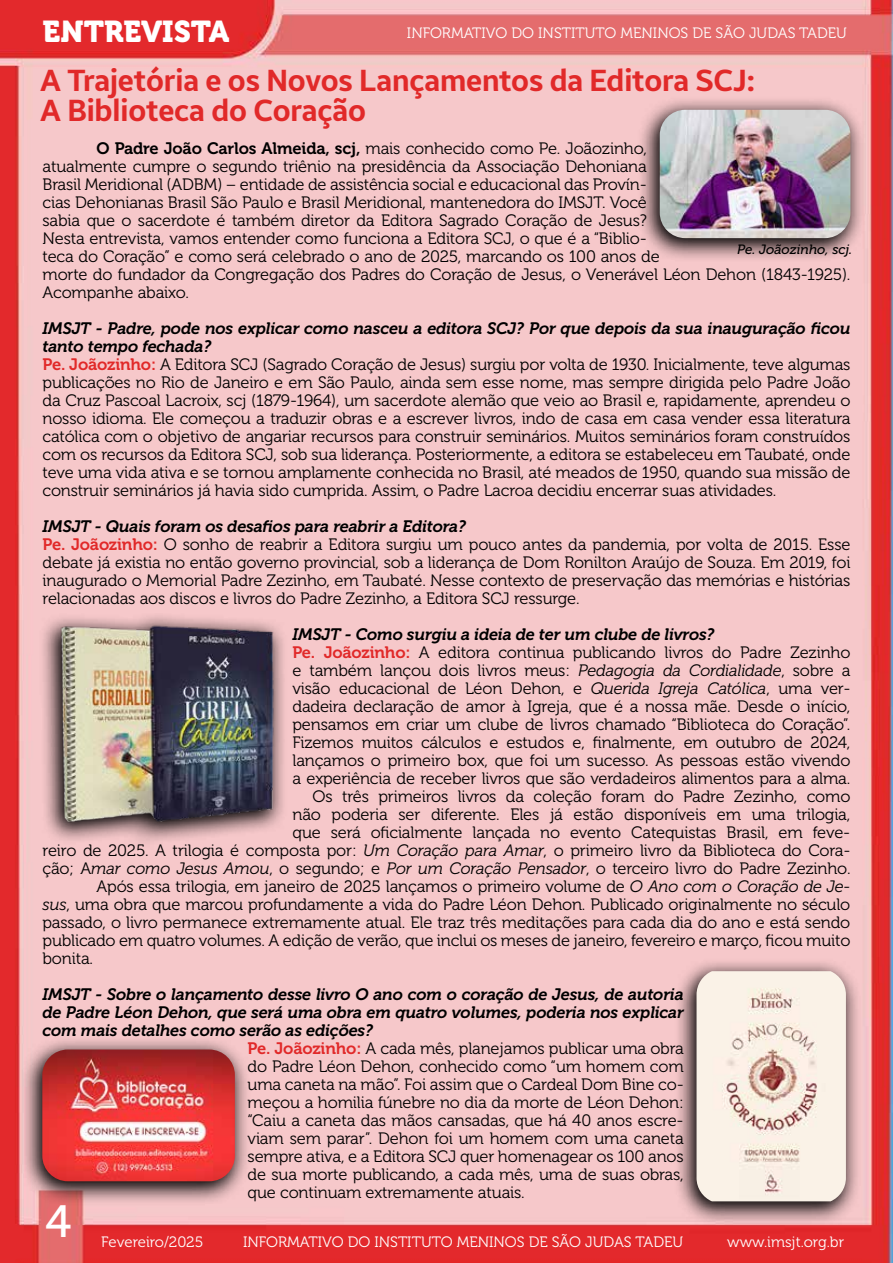
<style>
.page{position:relative;width:893px;height:1263px;background:#fff}
.page>*{position:absolute;margin:0;border:0;box-sizing:border-box;transform-origin:0 0}
.t1{font:45px "Museo 500";color:#fff}
.t2{font:700 30px/30px "Samsung Sans";letter-spacing:-.005em;color:#e12929}
.t3{font:30px "Museo 900";color:#fff}
.t4{font:16.5px/18px "Museo 300";letter-spacing:-.01em;color:#000;text-align:justify}
.t5{font:italic 16.5px/18px "Museo 700";letter-spacing:-.01em;color:#000}
.t6{font:15px "Museo 300";color:#fff}
.t7{font:italic 13.5px "Museo 500";color:#000}
.s1{font-family:"Museo 700"}
.s2{font-family:"Museo 700";color:#e12929}
.s3{font-style:italic}
</style>
<div class="page">
<img style="left:0;top:0;width:893px;height:1263px">
<svg style="left:638px;top:96px;width:228px;height:166px"></svg>
<img style="left:660px;top:110px;width:190px;height:128px">
<svg style="left:39px;top:612px;width:249px;height:238px;fill:#f3c5c7"></svg>
<img style="left:51px;top:619px;width:229px;height:213px">
<svg style="left:20px;top:1036px;width:230px;height:170px"></svg>
<img style="left:42px;top:1049px;width:193px;height:132px">
<svg style="left:674px;top:958px;width:187px;height:268px"></svg>
<img style="left:696px;top:971px;width:150px;height:230px">
<h2 class="t3" style="left:43px;top:15px;width:188px">ENTREVISTA</h2>
<p class="t6" style="left:407px;top:25px;width:441px">INFORMATIVO DO INSTITUTO MENINOS DE SÃO JUDAS TADEU</p>
<h2 class="t2" style="left:40px;top:65px;width:716px">A Trajetória e os Novos Lançamentos da Editora SCJ:<br>A Biblioteca do Coração</h2>
<p class="t4" style="left:43px;top:139px;width:809px;text-align:left;text-indent:54px"><span class="s1">O Padre João Carlos Almeida, scj,</span> mais conhecido como Pe. Joãozinho,<br>atualmente cumpre o segundo triênio na presidência da Associação Dehoniana<br>Brasil Meridional (ADBM) – entidade de assistência social e educacional das Provín-<br>cias Dehonianas Brasil São Paulo e Brasil Meridional, mantenedora do IMSJT. Você<br>sabia que o sacerdote é também diretor da Editora Sagrado Coração de Jesus?<br>Nesta entrevista, vamos entender como funciona a Editora SCJ, o que é a “Biblio-<br>teca do Coração” e como será celebrado o ano de 2025, marcando os 100 anos de<br>morte do fundador da Congregação dos Padres do Coração de Jesus, o Venerável Léon Dehon (1843-1925).<br>Acompanhe abaixo.</p>
<p class="t5" style="left:43px;top:319px;width:809px">IMSJT - Padre, pode nos explicar como nasceu a editora SCJ? Por que depois da sua inauguração ficou tanto tempo fechada?</p>
<p class="t4" style="left:43px;top:355px;width:809px"><span class="s2">Pe. Joãozinho:</span> A Editora SCJ (Sagrado Coração de Jesus) surgiu por volta de 1930. Inicialmente, teve algumas publicações no Rio de Janeiro e em São Paulo, ainda sem esse nome, mas sempre dirigida pelo Padre João da Cruz Pascoal Lacroix, scj (1879-1964), um sacerdote alemão que veio ao Brasil e, rapidamente, aprendeu o nosso idioma. Ele começou a traduzir obras e a escrever livros, indo de casa em casa vender essa literatura católica com o objetivo de angariar recursos para construir seminários. Muitos seminários foram construídos com os recursos da Editora SCJ, sob sua liderança. Posteriormente, a editora se estabeleceu em Taubaté, onde teve uma vida ativa e se tornou amplamente conhecida no Brasil, até meados de 1950, quando sua missão de construir seminários já havia sido cumprida. Assim, o Padre Lacroa decidiu encerrar suas atividades.</p>
<p class="t5" style="left:43px;top:517px;width:425px">IMSJT - Quais foram os desafios para reabrir a Editora?</p>
<p class="t4" style="left:43px;top:535px;width:809px"><span class="s2">Pe. Joãozinho:</span> O sonho de reabrir a Editora surgiu um pouco antes da pandemia, por volta de 2015. Esse debate já existia no então governo provincial, sob a liderança de Dom Ronilton Araújo de Souza. Em 2019, foi inaugurado o Memorial Padre Zezinho, em Taubaté. Nesse contexto de preservação das memórias e histórias relacionadas aos discos e livros do Padre Zezinho, a Editora SCJ ressurge.</p>
<p class="t5" style="left:292px;top:625px;width:424px">IMSJT - Como surgiu a ideia de ter um clube de livros?</p>
<p class="t4" style="left:292px;top:643px;width:559px"><span class="s2">Pe. Joãozinho:</span> A editora continua publicando livros do Padre Zezinho</p>
<p class="t4" style="left:292px;top:661px;width:559px">e também lançou dois livros meus: <span class="s3">Pedagogia da Cordialidade</span>, sobre a</p>
<p class="t4" style="left:292px;top:679px;width:559px">visão educacional de Léon Dehon, e <span class="s3">Querida Igreja Católica</span>, uma ver-</p>
<p class="t4" style="left:292px;top:697px;width:560px">dadeira declaração de amor à Igreja, que é a nossa mãe. Desde o início,</p>
<p class="t4" style="left:292px;top:715px;width:559px">pensamos em criar um clube de livros chamado “Biblioteca do Coração”.</p>
<p class="t4" style="left:292px;top:733px;width:559px">Fizemos muitos cálculos e estudos e, finalmente, em outubro de 2024,</p>
<p class="t4" style="left:292px;top:751px;width:559px">lançamos o primeiro box, que foi um sucesso. As pessoas estão vivendo</p>
<p class="t4" style="left:292px;top:769px;width:559px">a experiência de receber livros que são verdadeiros alimentos para a alma.</p>
<p class="t4" style="left:313px;top:787px;width:539px">Os três primeiros livros da coleção foram do Padre Zezinho, como</p>
<p class="t4" style="left:292px;top:805px;width:559px">não poderia ser diferente. Eles já estão disponíveis em uma trilogia,</p>
<p class="t4" style="left:292px;top:823px;width:559px">que será oficialmente lançada no evento Catequistas Brasil, em feve-</p>
<p class="t4" style="left:43px;top:841px;width:809px">reiro de 2025. A trilogia é composta por: <span class="s3">Um Coração para Amar</span>, o primeiro livro da Biblioteca do Cora-</p>
<p class="t4" style="left:43px;top:859px;width:809px">ção; A<span class="s3">mar como Jesus Amou</span>, o segundo; e <span class="s3">Por um Coração Pensador</span>, o terceiro livro do Padre Zezinho.</p>
<p class="t4" style="left:97px;top:877px;width:755px">Após essa trilogia, em janeiro de 2025 lançamos o primeiro volume de <span class="s3">O Ano com o Coração de Je-</span></p>
<p class="t4" style="left:43px;top:895px;width:809px"><span class="s3">sus</span>, uma obra que marcou profundamente a vida do Padre Léon Dehon. Publicado originalmente no século</p>
<p class="t4" style="left:43px;top:913px;width:809px">passado, o livro permanece extremamente atual. Ele traz três meditações para cada dia do ano e está sendo</p>
<p class="t4" style="left:43px;top:931px;width:809px">publicado em quatro volumes. A edição de verão, que inclui os meses de janeiro, fevereiro e março, ficou muito</p>
<p class="t4" style="left:43px;top:949px;width:52px">bonita.</p>
<p class="t5" style="left:43px;top:985px;width:643px;text-align:justify">IMSJT - Sobre o lançamento desse livro O ano com o coração de Jesus, de autoria de Padre Léon Dehon, que será uma obra em quatro volumes, poderia nos explicar com mais detalhes como serão as edições?</p>
<p class="t4" style="left:248px;top:1039px;width:438px"><span class="s2">Pe. Joãozinho:</span> A cada mês, planejamos publicar uma obra do Padre Léon Dehon, conhecido como “um homem com uma caneta na mão”. Foi assim que o Cardeal Dom Bine co&shy;meçou a homilia fúnebre no dia da morte de Léon Dehon: “Caiu a caneta das mãos cansadas, que há 40 anos escre&shy;viam sem parar”. Dehon foi um homem com uma caneta sempre ativa, e a Editora SCJ quer homenagear os 100 anos de sua morte publicando, a cada mês, uma de suas obras, que continuam extremamente atuais.</p>
<p class="t7" style="left:737px;top:242px;width:117px">Pe. Joãozinho, scj.</p>
<h1 class="t1" style="left:46px;top:1197px;width:27px">4</h1>
<p class="t6" style="left:243px;top:1234px;width:441px">INFORMATIVO DO INSTITUTO MENINOS DE SÃO JUDAS TADEU</p>
<p class="t6" style="left:101px;top:1234px;width:103px">Fevereiro/2025</p>
<p class="t6" style="left:727px;top:1233px;width:118px">www.imsjt.org.br</p>
</div>
